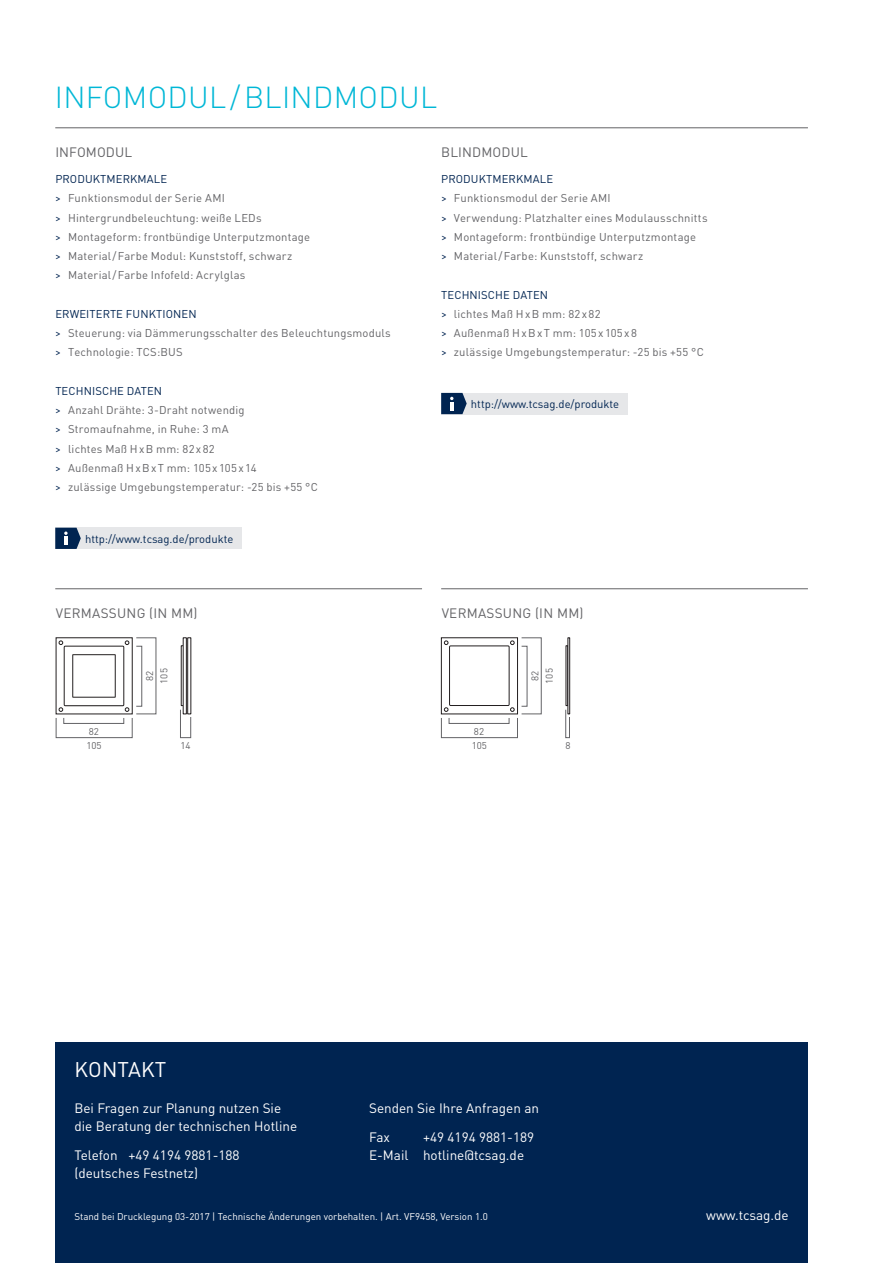
<style>
.page{position:relative;width:893px;height:1263px;background:#fff}
.page>*{position:absolute;margin:0;border:0;box-sizing:border-box;transform-origin:0 0}
.t1{font:300 30px "DIN Pro";letter-spacing:.01em;color:#00b7d6}
.t2{font:21px "DIN Pro";letter-spacing:.01em;color:#fff}
.t3{font:13.5px/18px "DIN Pro";color:#fff}
.t4{font:13.5px "DIN Pro";letter-spacing:.02em;color:#636366}
.t5{font:11.25px/19.2px "DIN Pro";letter-spacing:.015em;color:#636366}
.t6{font:11.25px "DIN Pro";color:#002451}
.t7{font:9.75px "DIN Pro";color:#fff}
.t8{font:9.75px/14.4px "DIN Pro";color:#636366}
.s1{color:#002451}
</style>
<div class="page">
<div style="left:55px;top:1042px;width:753px;height:221px;background:#002451"></div>
<div style="left:55px;top:528px;width:187px;height:21px;background:#e6e7e9"></div>
<svg style="left:55px;top:528px;width:26px;height:21px"></svg>
<div style="left:441px;top:393px;width:187px;height:21px;background:#e6e7e9"></div>
<svg style="left:441px;top:393px;width:26px;height:21px"></svg>
<hr style="left:55px;top:128px;width:753px;height:1px;background:#636366">
<hr style="left:55px;top:588px;width:367px;height:1px;background:#636366">
<div style="left:181px;top:645px;width:8px;height:61px;border:1px solid #231f20"></div>
<div style="left:183px;top:638px;width:4px;height:76px;border:1px solid #231f20"></div>
<div style="left:187px;top:638px;width:4px;height:76px;border:1px solid #231f20"></div>
<svg style="left:180px;top:709px;width:11px;height:29px"></svg>
<svg style="left:59px;top:641px;width:4px;height:4px"></svg>
<svg style="left:125px;top:641px;width:4px;height:4px"></svg>
<svg style="left:59px;top:707px;width:4px;height:5px"></svg>
<svg style="left:125px;top:707px;width:4px;height:5px"></svg>
<div style="left:64px;top:646px;width:60px;height:60px;border:1px solid #231f20"></div>
<div style="left:73px;top:654px;width:42px;height:43px;border:1px solid #231f20"></div>
<div style="left:64px;top:718px;width:60px;height:6px;border:1px solid #636366"></div>
<div style="left:56px;top:718px;width:76px;height:20px;border:1px solid #636366"></div>
<div style="left:136px;top:646px;width:6px;height:60px;border:1px solid #636366"></div>
<div style="left:566px;top:645px;width:2px;height:61px;border:1px solid #231f20"></div>
<div style="left:568px;top:638px;width:2px;height:76px;border:1px solid #231f20"></div>
<svg style="left:565px;top:709px;width:5px;height:29px"></svg>
<div style="left:441px;top:638px;width:77px;height:76px;border:1px solid #231f20"></div>
<svg style="left:444px;top:641px;width:4px;height:4px"></svg>
<svg style="left:510px;top:641px;width:4px;height:4px"></svg>
<svg style="left:444px;top:707px;width:4px;height:5px"></svg>
<svg style="left:510px;top:707px;width:4px;height:5px"></svg>
<div style="left:449px;top:646px;width:60px;height:60px;border:1px solid #231f20"></div>
<div style="left:449px;top:718px;width:60px;height:6px;border:1px solid #636366"></div>
<div style="left:441px;top:718px;width:77px;height:20px;border:1px solid #636366"></div>
<hr style="left:441px;top:588px;width:367px;height:1px;background:#636366">
<h1 class="t1" style="left:55px;top:74px;width:384px">INFOMODUL/BLINDMODUL</h1>
<p class="t4" style="left:55px;top:142px;width:78px">INFOMODUL</p>
<p class="t5" style="left:55px;top:168px;width:256px"><span class="s1">PRODUKTMERKMALE<br>&gt;</span> Funktionsmodul der Serie AMI<br><span class="s1">&gt;</span> Hintergrundbeleuchtung: weiße LEDs<br><span class="s1">&gt;</span> Montageform: frontbündige Unterputzmontage <span class="s1">&gt;</span> Material/Farbe Modul: Kunststoff, schwarz<br><span class="s1">&gt;</span> Material/Farbe Infofeld: Acrylglas</p>
<p class="t5" style="left:55px;top:303px;width:337px"><span class="s1">ERWEITERTE FUNKTIONEN<br>&gt;</span> Steuerung: via Dämmerungsschalter des Beleuchtungsmoduls <span class="s1">&gt;</span> Technologie: TCS:BUS</p>
<p class="t5" style="left:55px;top:380px;width:264px"><span class="s1">TECHNISCHE DATEN<br>&gt;</span> Anzahl Drähte: 3-Draht notwendig<br><span class="s1">&gt;</span> Stromaufnahme, in Ruhe: 3 mA<br><span class="s1">&gt;</span> lichtes Maß HxB mm: 82x82<br><span class="s1">&gt;</span> Außenmaß HxBxT mm: 105x105x14<br><span class="s1">&gt;</span> zulässige Umgebungstemperatur: -25 bis +55 °C</p>
<p class="t4" style="left:441px;top:142px;width:88px">BLINDMODUL</p>
<p class="t5" style="left:441px;top:168px;width:268px"><span class="s1">PRODUKTMERKMALE<br>&gt;</span> Funktionsmodul der Serie AMI<br><span class="s1">&gt;</span> Verwendung: Platzhalter eines Modulausschnitts <span class="s1">&gt;</span> Montageform: frontbündige Unterputzmontage<br><span class="s1">&gt;</span> Material/Farbe: Kunststoff, schwarz</p>
<p class="t5" style="left:441px;top:284px;width:264px"><span class="s1">TECHNISCHE DATEN<br>&gt;</span> lichtes Maß HxB mm: 82x82<br><span class="s1">&gt;</span> Außenmaß HxBxT mm: 105x105x8<br><span class="s1">&gt;</span> zulässige Umgebungstemperatur: -25 bis +55 °C</p>
<p class="t6" style="left:471px;top:395px;width:150px">http://www.tcsag.de/produkte</p>
<p class="t6" style="left:85px;top:530px;width:150px">http://www.tcsag.de/produkte</p>
<p class="t4" style="left:56px;top:603px;width:143px">VERMASSUNG (IN MM)</p>
<p class="t4" style="left:442px;top:603px;width:143px">VERMASSUNG (IN MM)</p>
<p class="t8" style="left:141px;top:684px;width:17px;rotate:-90deg">82<br>105</p>
<p class="t8" style="left:527px;top:684px;width:17px;rotate:-90deg">82<br>105</p>
<p class="t8" style="left:86px;top:723px;width:17px">82<br>105</p>
<p class="t8" style="left:180px;top:737px;width:12px">14</p>
<p class="t8" style="left:472px;top:723px;width:17px">82<br>105</p>
<p class="t8" style="left:566px;top:737px;width:7px">8</p>
<h2 class="t2" style="left:75px;top:1053px;width:93px">KONTAKT</h2>
<p class="t3" style="left:74px;top:1098px;width:224px">Bei Fragen zur Planung nutzen Sie die Beratung der technischen Hotline</p>
<p class="t3" style="left:74px;top:1144px;width:167px">Telefon +49 4194 9881-188 (deutsches Festnetz)</p>
<p class="t3" style="left:369px;top:1093px;width:172px;line-height:28.7px">Senden Sie Ihre Anfragen an<br>Fax</p>
<p class="t3" style="left:369px;top:1127px;width:167px;text-indent:54px">+49 4194 9881-189<br>E-Mail hotline@tcsag.de</p>
<p class="t7" style="left:74px;top:1209px;width:415px">Stand bei Drucklegung 03-2017 | Technische Änderungen vorbehalten. | Art. VF9458, Version 1.0</p>
<p class="t3" style="left:706px;top:1205px;width:84px">www.tcsag.de</p>
</div>
